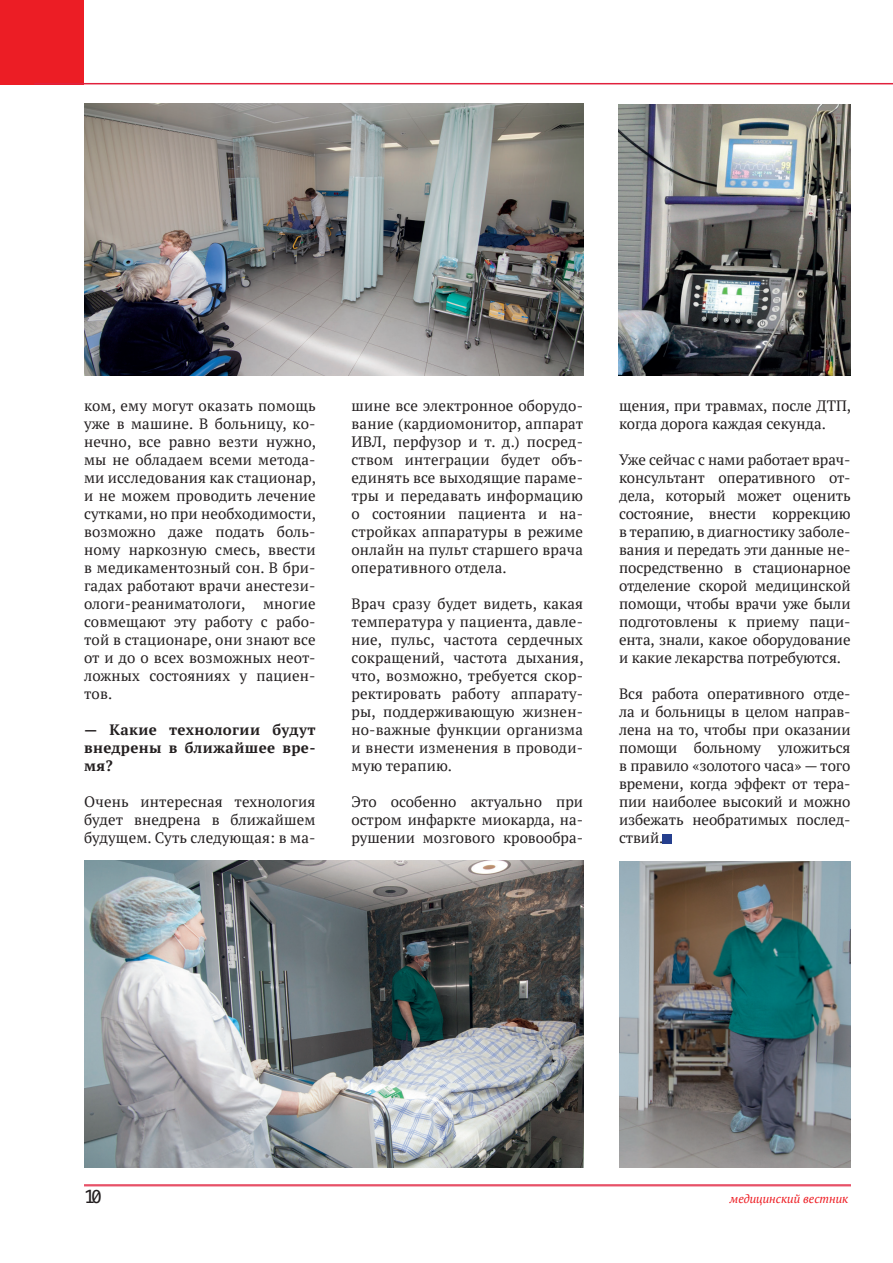
<style>
.page{position:relative;width:893px;height:1263px;background:#fff}
.page>*{position:absolute;margin:0;border:0;box-sizing:border-box;transform-origin:0 0}
.t1{font:18px "Menlo";color:#231f20}
.t2{font:15px/18px "PT Serif";color:#231f20;text-align:justify}
.t3{font:700 15px/18px "PT Serif";letter-spacing:.025em;color:#231f20;text-align:justify}
.t4{font:italic 12px "PT Serif";color:#ee1d23}
</style>
<div class="page">
<div style="left:663px;top:834px;width:9px;height:9px;background:#253f8e"></div>
<img style="left:619px;top:105px;width:231px;height:270px">
<img style="left:84px;top:861px;width:500px;height:306px">
<img style="left:619px;top:861px;width:231px;height:306px">
<img style="left:84px;top:104px;width:500px;height:271px">
<div style="left:0;top:0;width:84px;height:85px;background:#ec1d25"></div>
<hr style="left:34px;top:83px;width:859px;height:1px;background:#e1213d">
<hr style="left:84px;top:1184px;width:767px;height:1px;background:#e1213d">
<hr style="left:84px;top:1185px;width:767px;height:1px;background:#e1213d">
<p class="t2" style="left:84px;top:397px;width:234px">ком, ему могут оказать помощь уже в машине. В больницу, ко&shy;нечно, все равно везти нужно, мы не обладаем всеми метода&shy;ми исследования как стационар, и не можем проводить лечение сутками, но при необходимости, возможно даже подать боль&shy;ному наркозную смесь, ввести в медикаментозный сон. В бри&shy;гадах работают врачи анестези&shy;ологи-реаниматологи, многие совмещают эту работу с рабо&shy;той в стационаре, они знают все от и до о всех возможных неот&shy;ложных состояниях у пациен&shy;тов.</p>
<p class="t3" style="left:84px;top:720px;width:233px">— Какие технологии будут внедрены в ближайшее вре&shy;мя?</p>
<p class="t2" style="left:84px;top:793px;width:233px">Очень интересная технология будет внедрена в ближайшем будущем. Суть следующая: в ма-</p>
<p class="t2" style="left:352px;top:397px;width:233px">шине все электронное оборудо&shy;вание (кардиомонитор, аппарат ИВЛ, перфузор и т. д.) посред&shy;ством интеграции будет объ&shy;единять все выходящие параме&shy;тры и передавать информацию о состоянии пациента и на&shy;стройках аппаратуры в режиме онлайн на пульт старшего врача оперативного отдела.</p>
<p class="t2" style="left:352px;top:595px;width:234px">Врач сразу будет видеть, какая температура у пациента, давле&shy;ние, пульс, частота сердечных сокращений, частота дыхания, что, возможно, требуется скор&shy;ректировать работу аппарату&shy;ры, поддерживающую жизнен&shy;но-важные функции организма и внести изменения в проводи&shy;мую терапию.</p>
<p class="t2" style="left:352px;top:793px;width:233px">Это особенно актуально при остром инфаркте миокарда, на&shy;рушении мозгового кровообра-</p>
<p class="t2" style="left:619px;top:397px;width:234px">щения, при травмах, после ДТП, когда дорога каждая секунда.</p>
<p class="t2" style="left:619px;top:451px;width:233px">Уже сейчас с нами работает врач&shy;консультант оперативного от&shy;дела, который может оценить состояние, внести коррекцию в терапию, в диагностику заболе&shy;вания и передать эти данные не&shy;посредственно в стационарное отделение скорой медицинской помощи, чтобы врачи уже были подготовлены к приему паци&shy;ента, знали, какое оборудование и какие лекарства потребуются.</p>
<p class="t2" style="left:619px;top:685px;width:233px">Вся работа оперативного отде&shy;ла и больницы в целом направ&shy;лена на то, чтобы при оказании помощи больному уложиться в правило «золотого часа» — того времени, когда эффект от тера&shy;пии наиболее высокий и можно избежать необратимых послед&shy;ствий.</p>
<p class="t1" style="left:84px;top:1184px;width:19px">10</p>
<p class="t4" style="left:730px;top:1191px;width:120px">медицинский вестник</p>
</div>
